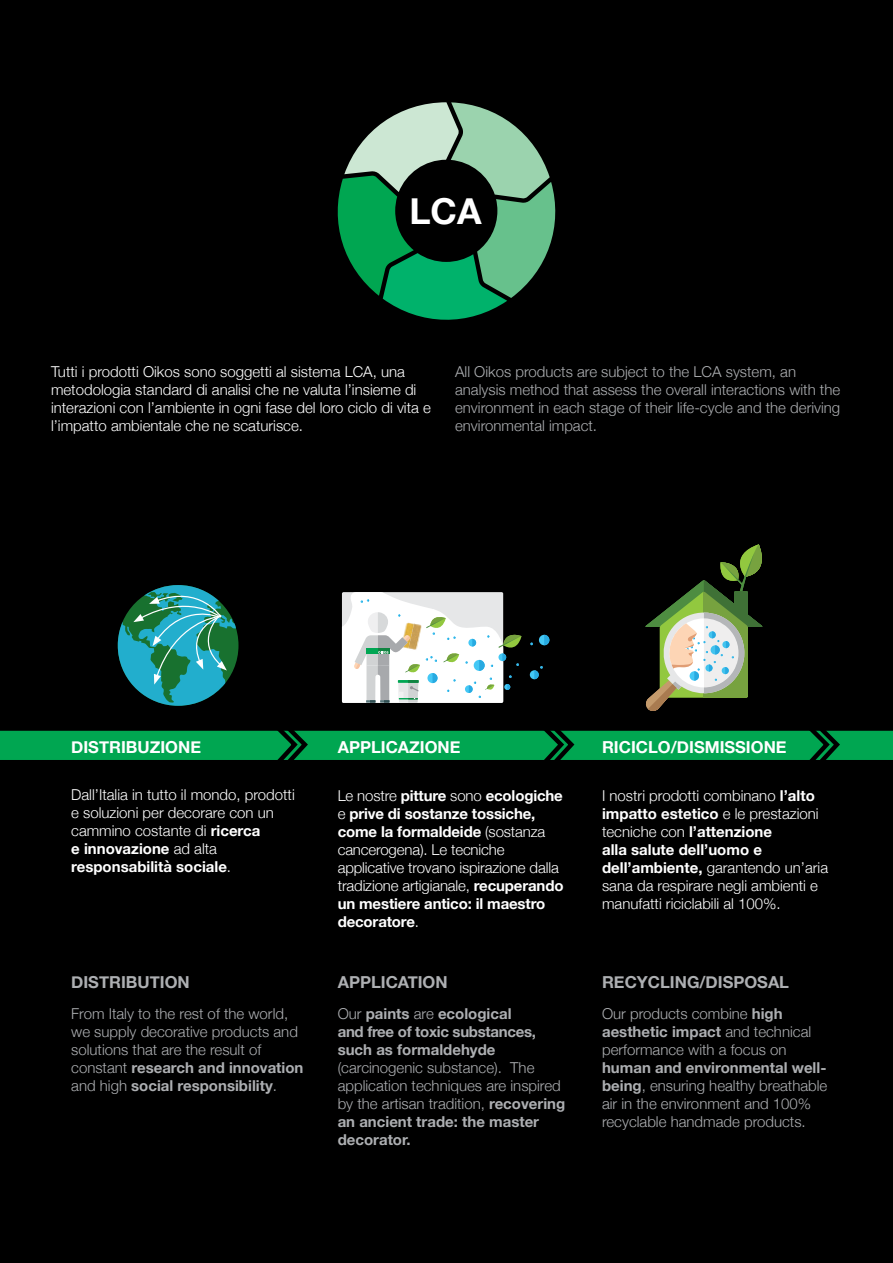
<style>
.page{position:relative;width:893px;height:1263px;background:#000}
.page>*{position:absolute;margin:0;border:0;box-sizing:border-box;transform-origin:0 0}
.t1{font:700 35.7px "Helvetica Neue";color:#fff}
.t2{font:700 16.5px "Helvetica Neue";color:#fff}
.t3{font:700 16.5px "Helvetica Neue";color:#adafb2}
.t4{font:300 15px/18px "Helvetica Neue";color:#adafb2}
.t5{font:300 15px/18px "Helvetica Neue";color:#fff}
.t6{font:700 15px/18px "Helvetica Neue";letter-spacing:-.01em;color:#fff}
.t7{font:700 15px/18px "Helvetica Neue";color:#adafb2}
.s1{font-weight:700}
.s2{font-weight:300}
</style>
<div class="page">
<svg style="left:337px;top:102px;width:219px;height:218px"></svg>
<div style="left:0;top:731px;width:893px;height:29px;background:#00a651"></div>
<svg style="left:645px;top:544px;width:118px;height:167px"></svg>
<svg style="left:261px;top:730px;width:50px;height:30px"></svg>
<div style="left:539px;top:635px;width:10px;height:10px;background:#44c8f5;border-radius:5px"></div>
<svg style="left:544px;top:635px;width:5px;height:10px"></svg>
<div style="left:530px;top:670px;width:9px;height:9px;background:#44c8f5;border-radius:50%"></div>
<svg style="left:534px;top:666px;width:9px;height:13px"></svg>
<svg style="left:342px;top:592px;width:180px;height:111px;background:#d5dad6"></svg>
<svg style="left:793px;top:730px;width:50px;height:30px"></svg>
<svg style="left:527px;top:730px;width:50px;height:30px"></svg>
<svg style="left:118px;top:585px;width:118px;height:121px"></svg>
<h1 class="t1" style="left:409px;top:183px;width:74px">LCA</h1>
<p class="t5" style="left:51px;top:362px;width:381px">Tutti i prodotti Oikos sono soggetti al sistema LCA, una metodologia standard di analisi che ne valuta l’insieme di interazioni con l’ambiente in ogni fase del loro ciclo di vita e l’impatto ambientale che ne scaturisce.</p>
<p class="t4" style="left:455px;top:362px;width:387px">All Oikos products are subject to the LCA system, an analysis method that assess the overall interactions with the environment in each stage of their life-cycle and the deriving environmental impact.</p>
<p class="t2" style="left:71px;top:734px;width:131px">DISTRIBUZIONE</p>
<p class="t2" style="left:338px;top:734px;width:124px">APPLICAZIONE</p>
<p class="t2" style="left:602px;top:734px;width:186px">RICICLO/DISMISSIONE</p>
<p class="t5" style="left:602px;top:785px;width:228px">I nostri prodotti combinano <span class="s1">l’alto impatto estetico</span> e le prestazioni tecniche con <span class="s1">l’attenzione<br>alla salute dell’uomo e dell’ambiente,</span> garantendo un’aria sana da respirare negli ambienti e manufatti riciclabili al 100%.</p>
<p class="t5" style="left:71px;top:785px;width:225px">Dall’Italia in tutto il mondo, prodotti e soluzioni per decorare con un cammino costante di <span class="s1">ricerca<br>e innovazione</span> ad alta <span class="s1">responsabilità sociale</span>.</p>
<p class="t6" style="left:338px;top:786px;width:227px"><span class="s2">Le nostre</span> pitture <span class="s2">sono</span> ecologiche <span class="s2">e</span> prive di sostanze tossiche, come la formaldeide <span class="s2">(sostanza cancerogena). Le tecniche applicative trovano ispirazione dalla tradizione artigianale,</span> recuperando un mestiere antico: il maestro decoratore<span class="s2">.</span></p>
<p class="t3" style="left:71px;top:969px;width:120px">DISTRIBUTION</p>
<p class="t3" style="left:338px;top:969px;width:111px">APPLICATION</p>
<p class="t3" style="left:602px;top:969px;width:189px">RECYCLING/DISPOSAL</p>
<p class="t4" style="left:71px;top:1003px;width:234px">From Italy to the rest of the world, we supply decorative products and solutions that are the result of constant <span class="s1">research and innovation </span>and high <span class="s1">social responsibility</span>.</p>
<p class="t7" style="left:338px;top:1005px;width:200px"><span class="s2">Our</span> paints <span class="s2">are</span> ecological and free of toxic substances, such as formaldehyde</p>
<p class="t4" style="left:338px;top:1058px;width:229px">(carcinogenic substance). The application techniques are inspired by the artisan tradition, <span class="s1">recovering an ancient trade: the master decorator.</span></p>
<p class="t4" style="left:602px;top:1004px;width:211px">Our products combine <span class="s1">high aesthetic impact</span> and technical performance with a focus on</p>
<p class="t4" style="left:602px;top:1058px;width:227px"><span class="s1">human and environmental well&shy;being</span>, ensuring healthy breathable air in the environment and 100% recyclable handmade products.</p>
</div>
